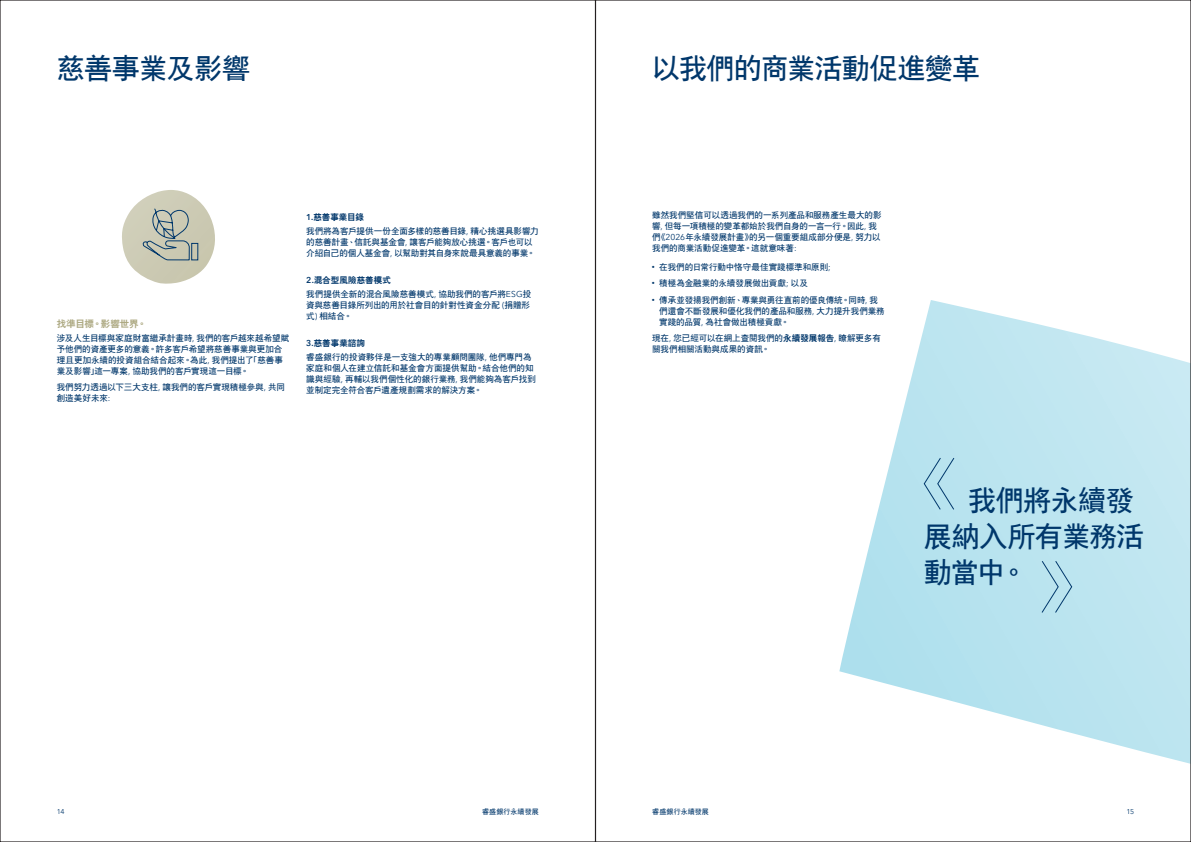
<style>
.page{position:relative;width:1191px;height:842px;background:#fff}
.page>*{position:absolute;margin:0;border:0;box-sizing:border-box;transform-origin:0 0}
.t1{font:28px/36px "Hanyi Zhong Hei Trad";letter-spacing:-.02em;color:#00376b}
.t2{font:9.5px "Hanyi Da Hei Trad";letter-spacing:-.01em;color:#ada982}
.t3{font:8.5px/11px "Hanyi Zhong Hei Trad";color:#00376b}
.t4{font:8.5px "Hanyi Da Hei Trad";letter-spacing:.005em;color:#00376b}
.t5{font:7px "Hanyi Zhong Hei Trad";letter-spacing:.01em;color:#00376b}
.t6{font:7px "VP Next";color:#00376b}
.t7{font:5.9px "VP Next";color:#00376b}
.s1{font-family:"VP Next"}
.s2{font-family:"VP Next";font-weight:600}
.s3{font-family:"Hanyi Da Hei Trad"}
</style>
<div class="page">
<svg style="left:839px;top:300px;width:350px;height:464px"></svg>
<svg style="left:923px;top:457px;width:32px;height:53px;background:#aad6e5"></svg>
<svg style="left:1041px;top:560px;width:31px;height:53px;background:#add7e5"></svg>
<svg style="left:122px;top:190px;width:93px;height:94px"></svg>
<h1 class="t1" style="left:57px;top:50px;width:195px">慈善事業及影響</h1>
<p class="t2" style="left:57px;top:316px;width:91px">找準目標。影響世界。</p>
<p class="t3" style="left:57px;top:332px;width:234px">涉及人生目標與家庭財富繼承計畫時<span class="s1">,</span> 我們的客戶越來越希望賦予他們的資產更多的意義。許多客戶希望將慈善事業與更加合理且更加永續的投資組合結合起來。為此<span class="s1">,</span> 我們提出了「慈善事業及影響」這一專案<span class="s1">,</span> 協助我們的客戶實現這一目標。</p>
<p class="t3" style="left:57px;top:382px;width:230px">我們努力透過以下三大支柱<span class="s1">,</span> 讓我們的客戶實現積極參與<span class="s1">,</span> 共同創造美好未來<span class="s1">:</span></p>
<p class="t4" style="left:306px;top:210px;width:59px"><span class="s2">1.</span>慈善事業目錄</p>
<p class="t3" style="left:306px;top:225px;width:234px">我們將為客戶提供一份全面多樣的慈善目錄<span class="s1">,</span> 精心挑選具影響力的慈善計畫、信託與基金會<span class="s1">,</span> 讓客戶能夠放心挑選。客戶也可以介紹自己的個人基金會<span class="s1">,</span> 以幫助對其自身來說最具意義的事業。</p>
<p class="t4" style="left:306px;top:274px;width:86px"><span class="s2">2.</span>混合型風險慈善模式</p>
<p class="t3" style="left:306px;top:288px;width:226px">我們提供全新的混合風險慈善模式<span class="s1">,</span> 協助我們的客戶將<span class="s1">ESG</span>投資與慈善目錄所列出的用於社會目的針對性資金分配 <span class="s1">(</span>捐贈形式<span class="s1">)</span> 相結合。</p>
<p class="t4" style="left:306px;top:337px;width:60px"><span class="s2">3.</span>慈善事業諮詢</p>
<p class="t3" style="left:306px;top:352px;width:231px">睿盛銀行的投資夥伴是一支強大的專業顧問團隊<span class="s1">,</span> 他們專門為家庭和個人在建立信託和基金會方面提供幫助。結合他們的知識與經驗<span class="s1">,</span> 再輔以我們個性化的銀行業務<span class="s1">,</span> 我們能夠為客戶找到並制定完全符合客戶遺產規劃需求的解決方案。</p>
<h1 class="t1" style="left:652px;top:50px;width:329px">以我們的商業活動促進變革</h1>
<p class="t3" style="left:652px;top:210px;width:231px">雖然我們堅信可以透過我們的一系列產品和服務產生最大的影響<span class="s1">,</span> 但每一項積極的變革都始於我們自身的一言一行。因此<span class="s1">,</span> 我們《<span class="s1">2026</span>年永續發展計畫》的另一個重要組成部分便是<span class="s1">,</span> 努力以我們的商業活動促進變革。這就意味著<span class="s1">:</span></p>
<p class="t3" style="left:659px;top:258px;width:220px;line-height:16.5px">在我們的日常行動中恪守最佳實踐標準和原則<span class="s1">;<br></span>積極為金融業的永續發展做出貢獻<span class="s1">;</span> 以及<br>傳承並發揚我們創新、專業與勇往直前的優良傳統。同時<span class="s1">,</span> 我</p>
<p class="t3" style="left:659px;top:305px;width:227px">們還會不斷發展和優化我們的產品和服務<span class="s1">,</span> 大力提升我們業務實踐的品質<span class="s1">,</span> 為社會做出積極貢獻。</p>
<p class="t3" style="left:652px;top:332px;width:230px">現在<span class="s1">,</span> 您已經可以在網上查閱我們的<span class="s3">永續發展報告</span><span class="s1">,</span> 瞭解更多有關我們相關活動與成果的資訊。</p>
<p class="t7" style="left:652px;top:263px;width:4px">•</p>
<p class="t7" style="left:652px;top:279px;width:4px">•</p>
<p class="t7" style="left:652px;top:296px;width:4px">•</p>
<h1 class="t1" style="left:923px;top:482px;width:222px;text-indent:45px">我們將永續發展納入所有業務活動當中。</h1>
<p class="t6" style="left:57px;top:807px;width:9px">14</p>
<p class="t5" style="left:482px;top:807px;width:58px">睿盛銀行永續發展</p>
<p class="t5" style="left:652px;top:807px;width:58px">睿盛銀行永續發展</p>
<p class="t6" style="left:1126px;top:807px;width:9px">15</p>
</div>
